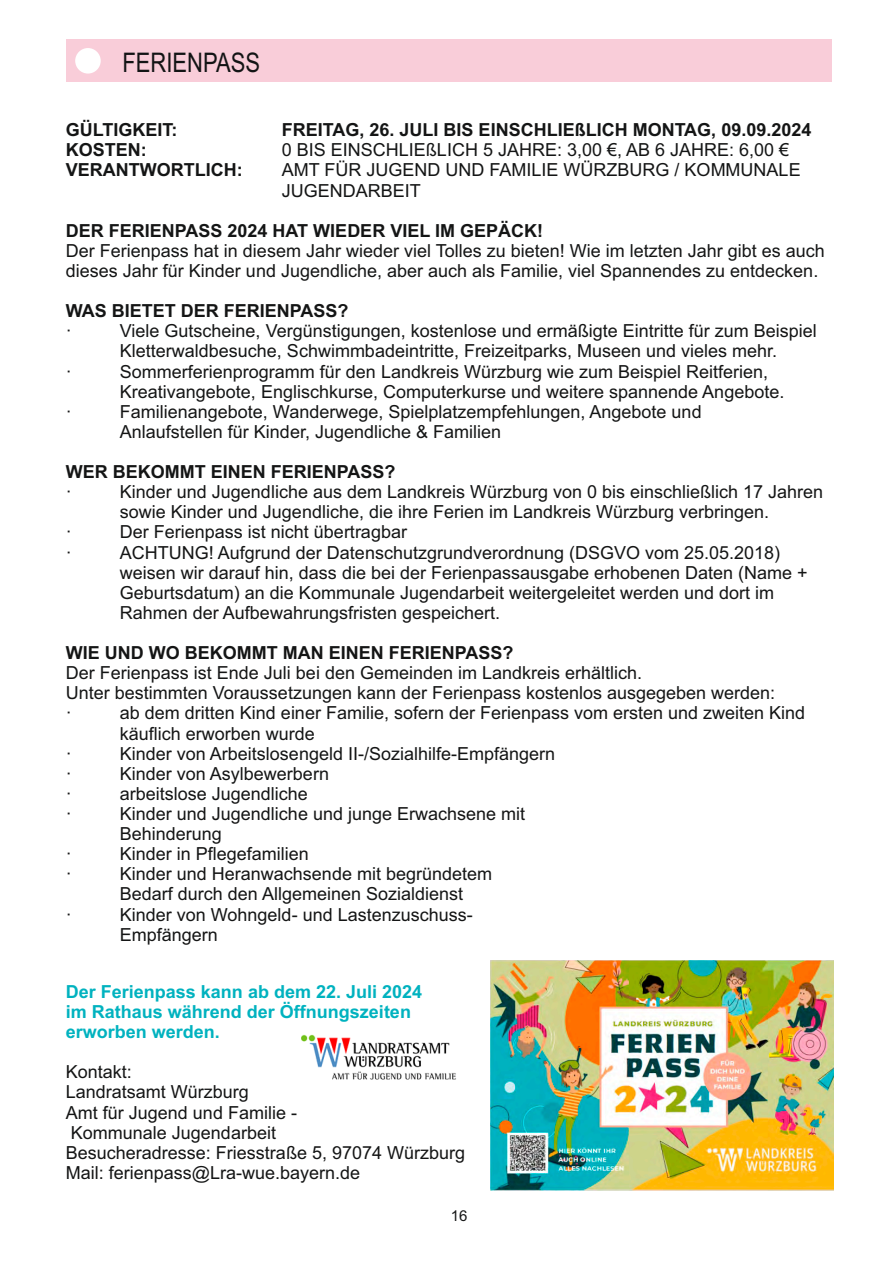
<style>
.page{position:relative;width:893px;height:1263px;background:#fff}
.page>*{position:absolute;margin:0;border:0;box-sizing:border-box;transform-origin:0 0}
.t1{font:27px "Arial";color:#131415;scale:.81 1}
.t2{font:18px/20.1px "Arial";color:#141515}
.t3{font:700 18px "Arial";color:#141515}
.t4{font:700 18px/20.1px "Arial";color:#00b2bf}
.t5{font:15px "Arial";color:#151616}
</style>
<div class="page">
<img style="left:301px;top:1034px;width:155px;height:46px">
<div style="left:66px;top:39px;width:765px;height:43px;background:#f9cdd9"></div>
<div style="left:75px;top:48px;width:26px;height:26px;background:#fff;border-radius:50%"></div>
<img style="left:491px;top:961px;width:343px;height:230px">
<h1 class="t1" style="left:122px;top:52px;width:171px">FERIENPASS</h1>
<p class="t3" style="left:66px;top:123px;width:113px">GÜLTIGKEIT:</p>
<p class="t3" style="left:282px;top:123px;width:531px">FREITAG, 26. JULI BIS EINSCHLIEßLICH MONTAG, 09.09.2024</p>
<p class="t3" style="left:66px;top:143px;width:83px">KOSTEN:</p>
<p class="t2" style="left:282px;top:142px;width:509px">0 BIS EINSCHLIEßLICH 5 JAHRE: 3,00 €, AB 6 JAHRE: 6,00 €</p>
<p class="t3" style="left:66px;top:163px;width:178px">VERANTWORTLICH:</p>
<p class="t2" style="left:282px;top:162px;width:520px">AMT FÜR JUGEND UND FAMILIE WÜRZBURG / KOMMUNALE<br>JUGENDARBEIT</p>
<p class="t3" style="left:66px;top:224px;width:479px">DER FERIENPASS 2024 HAT WIEDER VIEL IM GEPÄCK!</p>
<p class="t2" style="left:66px;top:242px;width:760px">Der Ferienpass hat in diesem Jahr wieder viel Tolles zu bieten! Wie im letzten Jahr gibt es auch dieses Jahr für Kinder und Jugendliche, aber auch als Familie, viel Spannendes zu entdecken.</p>
<p class="t3" style="left:66px;top:304px;width:284px">WAS BIETET DER FERIENPASS?</p>
<p class="t2" style="left:66px;top:323px;width:7px">·</p>
<p class="t2" style="left:120px;top:323px;width:699px">Viele Gutscheine, Vergünstigungen, kostenlose und ermäßigte Eintritte für zum Beispiel<br>Kletterwaldbesuche, Schwimmbadeintritte, Freizeitparks, Museen und vieles mehr.</p>
<p class="t2" style="left:66px;top:363px;width:7px">·</p>
<p class="t2" style="left:120px;top:363px;width:666px">Sommerferienprogramm für den Landkreis Würzburg wie zum Beispiel Reitferien,<br>Kreativangebote, Englischkurse, Computerkurse und weitere spannende Angebote.</p>
<p class="t2" style="left:66px;top:403px;width:7px">·</p>
<p class="t2" style="left:120px;top:403px;width:583px">Familienangebote, Wanderwege, Spielplatzempfehlungen, Angebote und<br>Anlaufstellen für Kinder, Jugendliche &amp; Familien</p>
<p class="t3" style="left:66px;top:465px;width:331px">WER BEKOMMT EINEN FERIENPASS?</p>
<p class="t2" style="left:66px;top:483px;width:7px">·</p>
<p class="t2" style="left:120px;top:483px;width:705px">Kinder und Jugendliche aus dem Landkreis Würzburg von 0 bis einschließlich 17 Jahren sowie Kinder und Jugendliche, die ihre Ferien im Landkreis Würzburg verbringen.</p>
<p class="t2" style="left:66px;top:524px;width:7px">·</p>
<p class="t2" style="left:120px;top:524px;width:289px">Der Ferienpass ist nicht übertragbar</p>
<p class="t2" style="left:66px;top:544px;width:7px">·</p>
<p class="t2" style="left:120px;top:544px;width:689px">ACHTUNG! Aufgrund der Datenschutzgrundverordnung (DSGVO vom 25.05.2018) weisen wir darauf hin, dass die bei der Ferienpassausgabe erhobenen Daten (Name + Geburtsdatum) an die Kommunale Jugendarbeit weitergeleitet werden und dort im Rahmen der Aufbewahrungsfristen gespeichert.</p>
<p class="t3" style="left:66px;top:646px;width:449px">WIE UND WO BEKOMMT MAN EINEN FERIENPASS?</p>
<p class="t2" style="left:66px;top:664px;width:711px">Der Ferienpass ist Ende Juli bei den Gemeinden im Landkreis erhältlich.<br>Unter bestimmten Voraussetzungen kann der Ferienpass kostenlos ausgegeben werden: ·</p>
<p class="t2" style="left:120px;top:705px;width:687px">ab dem dritten Kind einer Familie, sofern der Ferienpass vom ersten und zweiten Kind käuflich erworben wurde</p>
<p class="t2" style="left:66px;top:745px;width:7px">·</p>
<p class="t2" style="left:120px;top:745px;width:437px">Kinder von Arbeitslosengeld II-/Sozialhilfe-Empfängern</p>
<p class="t2" style="left:66px;top:765px;width:7px">·</p>
<p class="t2" style="left:120px;top:765px;width:211px">Kinder von Asylbewerbern</p>
<p class="t2" style="left:66px;top:785px;width:7px">·</p>
<p class="t2" style="left:120px;top:785px;width:190px">arbeitslose Jugendliche</p>
<p class="t2" style="left:66px;top:805px;width:7px">·</p>
<p class="t2" style="left:120px;top:805px;width:407px">Kinder und Jugendliche und junge Erwachsene mit<br>Behinderung</p>
<p class="t2" style="left:66px;top:845px;width:7px">·</p>
<p class="t2" style="left:120px;top:845px;width:191px">Kinder in Pflegefamilien</p>
<p class="t2" style="left:66px;top:866px;width:7px">·</p>
<p class="t2" style="left:120px;top:866px;width:374px">Kinder und Heranwachsende mit begründetem<br>Bedarf durch den Allgemeinen Sozialdienst</p>
<p class="t2" style="left:66px;top:906px;width:7px">·</p>
<p class="t2" style="left:120px;top:906px;width:354px">Kinder von Wohngeld- und Lastenzuschuss-<br>Empfängern</p>
<p class="t4" style="left:66px;top:983px;width:358px">Der Ferienpass kann ab dem 22. Juli 2024 im Rathaus während der Öffnungszeiten erworben werden.</p>
<p class="t2" style="left:66px;top:1063px;width:401px">Kontakt:<br>Landratsamt Würzburg<br>Amt für Jugend und Familie -<br>Kommunale Jugendarbeit<br>Besucheradresse: Friesstraße 5, 97074 Würzburg<br>Mail: ferienpass@Lra-wue.bayern.de</p>
<p class="t5" style="left:451px;top:1210px;width:18px">16</p>
</div>
